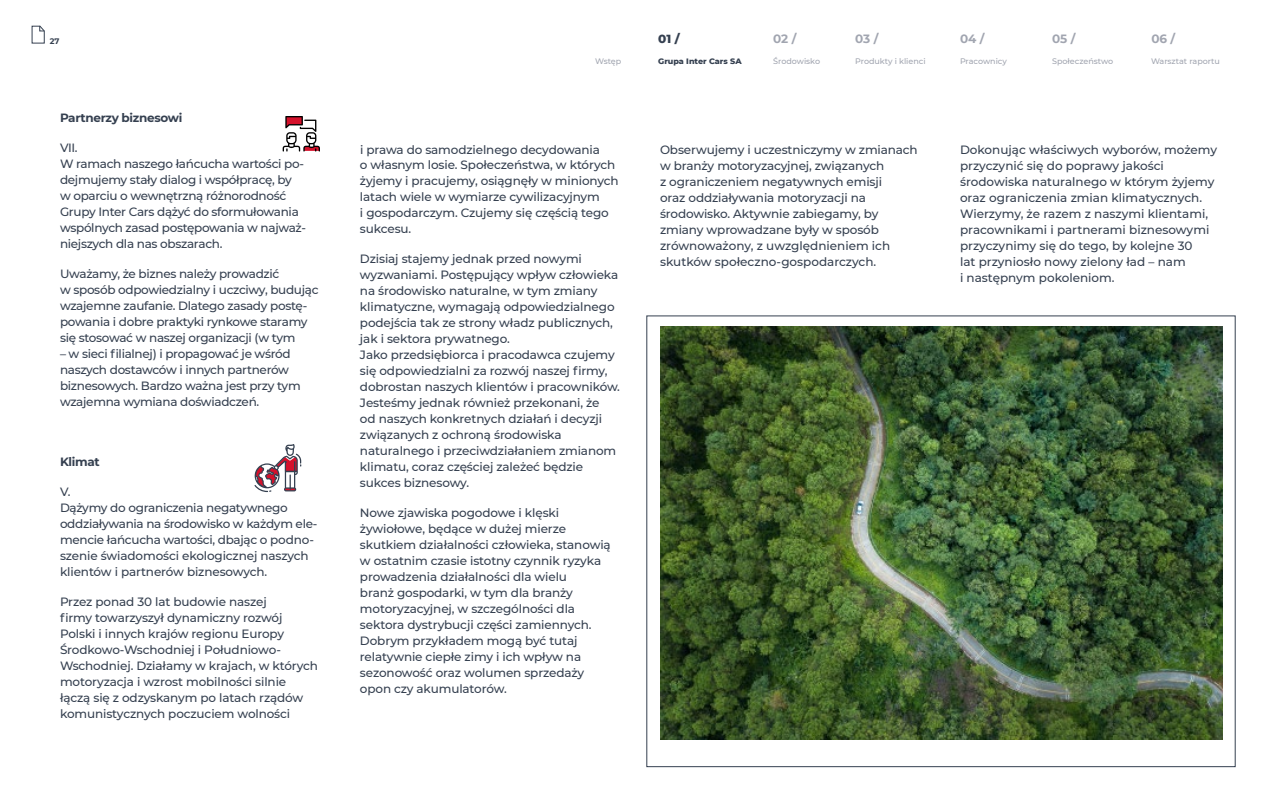
<style>
.page{position:relative;width:1280px;height:800px;background:#fff}
.page>*{position:absolute;margin:0;border:0;box-sizing:border-box;transform-origin:0 0}
.t1{font:500 12px/16px "Montserrat";letter-spacing:-.01em;color:#354050}
.t2{font:700 12px "Montserrat";letter-spacing:-.025em;color:#354050}
.t3{font:700 12px "Montserrat";color:#a1a5b0}
.t4{font:800 12px "Montserrat";color:#354050}
.t5{font:500 8px "Montserrat";color:#a1a5b0}
.t6{font:800 8px "Montserrat";color:#354050}
.t7{font:700 8px "Montserrat";color:#354050}
</style>
<div class="page">
<svg style="left:31px;top:25px;width:14px;height:19px"></svg>
<img style="left:660px;top:327px;width:563px;height:413px">
<svg style="left:254px;top:444px;width:47px;height:48px"></svg>
<svg style="left:283px;top:116px;width:37px;height:36px"></svg>
<p class="t7" style="left:50px;top:35px;width:11px">27</p>
<p class="t2" style="left:60px;top:109px;width:124px">Partnerzy biznesowi</p>
<p class="t1" style="left:60px;top:140px;width:248px">VII.<br>W ramach naszego łańcucha wartości po&shy;dejmujemy stały dialog i współpracę, by<br>w oparciu o wewnętrzną różnorodność<br>Grupy Inter Cars dążyć do sformułowania wspólnych zasad postępowania w najważ&shy;niejszych dla nas obszarach.</p>
<p class="t1" style="left:60px;top:265px;width:260px">Uważamy, że biznes należy prowadzić<br>w sposób odpowiedzialny i uczciwy, budując wzajemne zaufanie. Dlatego zasady postę&shy;powania i dobre praktyki rynkowe staramy się stosować w naszej organizacji (w tym</p>
<p class="t1" style="left:60px;top:345px;width:242px">– w sieci filialnej) i propagować je wśród naszych dostawców i innych partnerów biznesowych. Bardzo ważna jest przy tym wzajemna wymiana doświadczeń.</p>
<p class="t2" style="left:60px;top:453px;width:41px">Klimat</p>
<p class="t1" style="left:60px;top:483px;width:259px">V.<br>Dążymy do ograniczenia negatywnego oddziaływania na środowisko w każdym ele&shy;mencie łańcucha wartości, dbając o podno&shy;szenie świadomości ekologicznej naszych klientów i partnerów biznesowych.</p>
<p class="t1" style="left:60px;top:593px;width:260px">Przez ponad 30 lat budowie naszej<br>firmy towarzyszył dynamiczny rozwój Polski i innych krajów regionu Europy Środkowo-Wschodniej i Południowo-Wschodniej. Działamy w krajach, w których motoryzacja i wzrost mobilności silnie łączą się z odzyskanym po latach rządów komunistycznych poczuciem wolności</p>
<p class="t5" style="left:595px;top:55px;width:28px">Wstęp</p>
<p class="t1" style="left:360px;top:141px;width:260px">i prawa do samodzielnego decydowania<br>o własnym losie. Społeczeństwa, w których żyjemy i pracujemy, osiągnęły w minionych latach wiele w wymiarze cywilizacyjnym<br>i gospodarczym. Czujemy się częścią tego sukcesu.</p>
<p class="t1" style="left:360px;top:251px;width:262px">Dzisiaj stajemy jednak przed nowymi wyzwaniami. Postępujący wpływ człowieka na środowisko naturalne, w tym zmiany klimatyczne, wymagają odpowiedzialnego podejścia tak ze strony władz publicznych, jak i sektora prywatnego.<br>Jako przedsiębiorca i pracodawca czujemy się odpowiedzialni za rozwój naszej firmy, dobrostan naszych klientów i pracowników.<br>Jesteśmy jednak również przekonani, że<br>od naszych konkretnych działań i decyzji związanych z ochroną środowiska naturalnego i przeciwdziałaniem zmianom klimatu, coraz częściej zależeć będzie sukces biznesowy.</p>
<p class="t1" style="left:360px;top:505px;width:252px">Nowe zjawiska pogodowe i klęski żywiołowe, będące w dużej mierze skutkiem działalności człowieka, stanowią w ostatnim czasie istotny czynnik ryzyka prowadzenia działalności dla wielu<br>branż gospodarki, w tym dla branży motoryzacyjnej, w szczególności dla sektora dystrybucji części zamiennych.<br>Dobrym przykładem mogą być tutaj relatywnie ciepłe zimy i ich wpływ na sezonowość oraz wolumen sprzedaży opon czy akumulatorów.</p>
<p class="t4" style="left:658px;top:30px;width:23px">01 /</p>
<p class="t3" style="left:773px;top:30px;width:25px">02 /</p>
<p class="t3" style="left:855px;top:30px;width:25px">03 /</p>
<p class="t3" style="left:960px;top:30px;width:26px">04 /</p>
<p class="t3" style="left:1052px;top:30px;width:25px">05 /</p>
<p class="t3" style="left:1151px;top:30px;width:25px">06 /</p>
<p class="t6" style="left:658px;top:55px;width:85px">Grupa Inter Cars SA</p>
<p class="t5" style="left:773px;top:55px;width:48px">Środowisko</p>
<p class="t5" style="left:855px;top:55px;width:72px">Produkty i klienci</p>
<p class="t5" style="left:960px;top:55px;width:48px">Pracownicy</p>
<p class="t5" style="left:1052px;top:55px;width:63px">Społeczeństwo</p>
<p class="t5" style="left:1151px;top:55px;width:71px">Warsztat raportu</p>
<p class="t1" style="left:660px;top:141px;width:259px">Obserwujemy i uczestniczymy w zmianach w branży motoryzacyjnej, związanych<br>z ograniczeniem negatywnych emisji<br>oraz oddziaływania motoryzacji na środowisko. Aktywnie zabiegamy, by zmiany wprowadzane były w sposób zrównoważony, z uwzględnieniem ich skutków społeczno-gospodarczych.</p>
<p class="t1" style="left:960px;top:141px;width:259px">Dokonując właściwych wyborów, możemy przyczynić się do poprawy jakości środowiska naturalnego w którym żyjemy oraz ograniczenia zmian klimatycznych.<br>Wierzymy, że razem z naszymi klientami, pracownikami i partnerami biznesowymi przyczynimy się do tego, by kolejne 30<br>lat przyniosło nowy zielony ład – nam<br>i następnym pokoleniom.</p>
</div>
